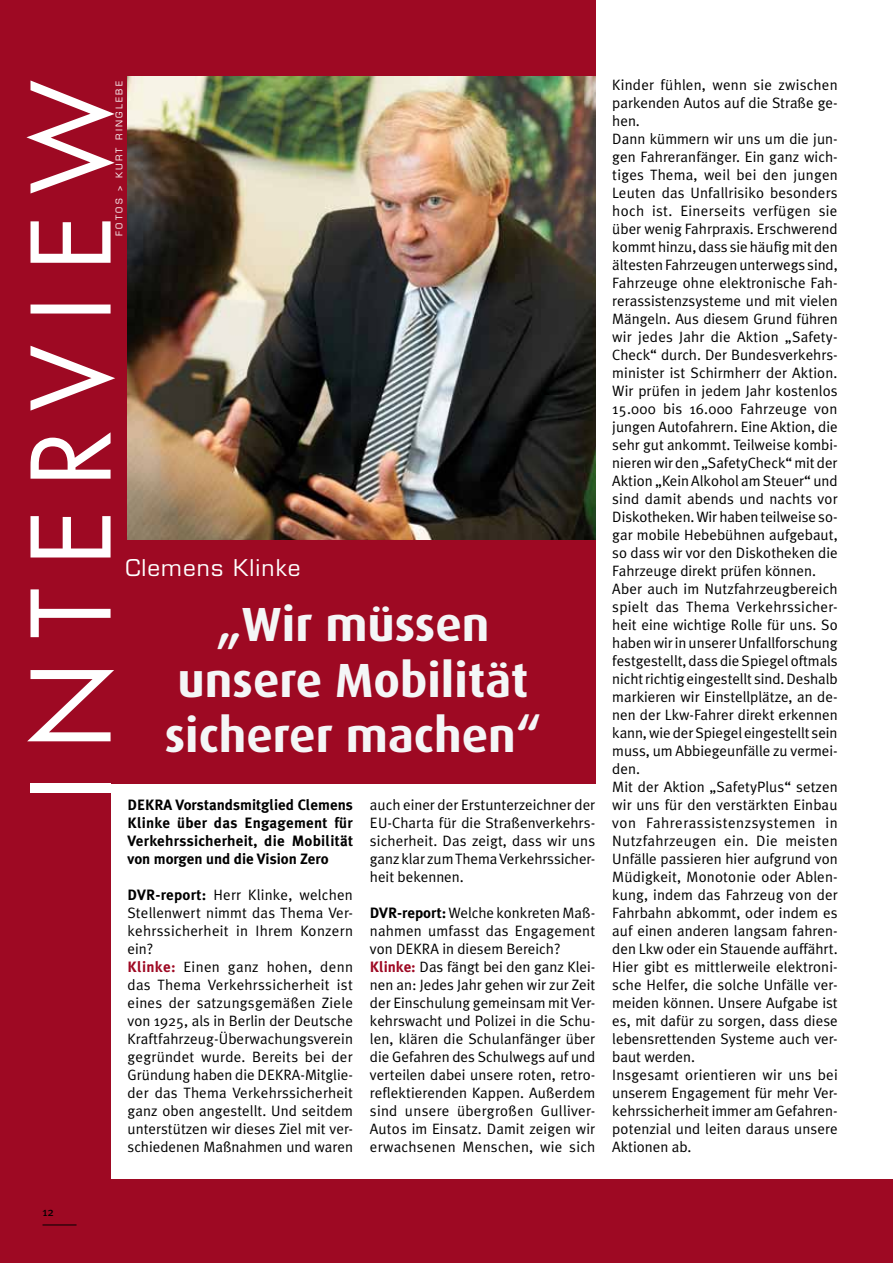
<style>
.page{position:relative;width:893px;height:1263px;background:#fff}
.page>*{position:absolute;margin:0;border:0;box-sizing:border-box;transform-origin:0 0}
.t1{font:700 48px/55.5px "Dax";color:#f4f6f7;text-align:center}
.t2{font:22.5px "Eurostile";letter-spacing:.05em;color:#fff}
.t3{font:15px/18px "Meta Plus Normal";color:#000}
.t4{font:700 15px/18px "Meta Plus";letter-spacing:.015em;color:#000;text-align:justify}
.t5{font:12px "Meta Plus";color:#000}
.t6{font:9px "Eurostile";letter-spacing:.25em;color:#fff}
.s1{font-family:"Meta Plus";font-weight:700}
.s2{font-family:"Meta Plus";font-weight:700;color:#9e0923}
</style>
<div class="page">
<div style="left:0;top:0;width:111px;height:1263px;background:#9e0923"></div>
<div style="left:0;top:1179px;width:893px;height:84px;background:#9e0923"></div>
<div style="left:72px;top:0;width:523px;height:783px;background:#9e0923"></div>
<img style="left:128px;top:77px;width:467px;height:462px">
<svg style="left:26px;top:80px;width:89px;height:661px"></svg>
<div style="left:31px;top:783px;width:80px;height:9px;background:#fff"></div>
<hr style="left:43px;top:1224px;width:34px;height:1px;background:#000">
<p class="t5" style="left:43px;top:1204px;width:13px">12</p>
<p class="t6" style="left:114px;top:236px;width:155px;rotate:-90deg">FOTOS &gt; Kurt R inglebe</p>
<h2 class="t2" style="left:125px;top:554px;width:177px">Clemens Klinke</h2>
<h1 class="t1" style="left:165px;top:597px;width:378px">„Wir müssen unsere Mobilität sicherer machen“</h1>
<p class="t4" style="left:128px;top:796px;width:227px">DEKRA Vorstandsmitglied Clemens Klinke über das Engagement für Verkehrssicherheit, die Mobilität von morgen und die Vision Zero</p>
<p class="t3" style="left:128px;top:886px;width:227px"><span class="s1">DVR-report:</span> Herr Klinke, welchen<br>Stellenwert nimmt das Thema Ver&shy;kehrssicherheit in Ihrem Konzern ein?<br><span class="s2">Klinke:</span> Einen ganz hohen, denn das Thema Verkehrssicherheit ist eines der satzungsgemäßen Ziele von 1925, als in Berlin der Deutsche<br>Kraftfahrzeug-Überwachungsverein gegründet wurde. Bereits bei der<br>Gründung haben die DEKRA-Mitglie&shy;der das Thema Verkehrssicherheit ganz oben angestellt. Und seitdem unterstützen wir dieses Ziel mit ver&shy;schiedenen Maßnahmen und waren</p>
<p class="t3" style="left:370px;top:796px;width:227px;text-align:justify">auch einer der Erstunterzeichner der EU-Charta für die Straßenverkehrs&shy;sicherheit. Das zeigt, dass wir uns ganz klar zum Thema Verkehrssicher&shy;heit bekennen.</p>
<p class="t3" style="left:370px;top:904px;width:227px"><span class="s1">DVR-report:</span> Welche konkreten Maß&shy;nahmen umfasst das Engagement von DEKRA in diesem Bereich?<br><span class="s2">Klinke:</span> Das fängt bei den ganz Klei&shy;nen an: Jedes Jahr gehen wir zur Zeit der Einschulung gemeinsam mit Ver&shy;kehrswacht und Polizei in die Schu&shy;len, klären die Schulanfänger über die Gefahren des Schulwegs auf und verteilen dabei unsere roten, retro&shy;reflektierenden Kappen. Außerdem sind unsere übergroßen Gulliver-Autos im Einsatz. Damit zeigen wir erwachsenen Menschen, wie sich</p>
<p class="t3" style="left:612px;top:76px;width:227px">Kinder fühlen, wenn sie zwischen parkenden Autos auf die Straße ge&shy;hen.<br>Dann kümmern wir uns um die jun&shy;gen Fahreranfänger. Ein ganz wich&shy;tiges Thema, weil bei den jungen Leuten das Unfallrisiko besonders hoch ist. Einerseits verfügen sie über wenig Fahrpraxis. Erschwerend kommt hinzu, dass sie häufig mit den ältesten Fahrzeugen unterwegs sind, Fahrzeuge ohne elektronische Fah&shy;rerassistenzsysteme und mit vielen Mängeln. Aus diesem Grund führen wir jedes Jahr die Aktion „Safety-Check“ durch. Der Bundesverkehrs&shy;minister ist Schirmherr der Aktion.<br>Wir prüfen in jedem Jahr kostenlos 15.000 bis 16.000 Fahrzeuge von jungen Autofahrern. Eine Aktion, die sehr gut ankommt. Teilweise kombi&shy;nieren wir den „SafetyCheck“ mit der Aktion „Kein Alkohol am Steuer“ und sind damit abends und nachts vor Diskotheken. Wir haben teilweise so&shy;gar mobile Hebebühnen aufgebaut, so dass wir vor den Diskotheken die Fahrzeuge direkt prüfen können.<br>Aber auch im Nutzfahrzeugbereich spielt das Thema Verkehrssicher&shy;heit eine wichtige Rolle für uns. So haben wir in unserer Unfallforschung festgestellt, dass die Spiegel oftmals nicht richtig eingestellt sind. Deshalb markieren wir Einstellplätze, an de&shy;nen der Lkw-Fahrer direkt erkennen kann, wie der Spiegel eingestellt sein muss, um Abbiegeunfälle zu vermei&shy;den.<br>Mit der Aktion „SafetyPlus“ setzen wir uns für den verstärkten Einbau von Fahrerassistenzsystemen in Nutzfahrzeugen ein. Die meisten Unfälle passieren hier aufgrund von Müdigkeit, Monotonie oder Ablen&shy;kung, indem das Fahrzeug von der Fahrbahn abkommt, oder indem es auf einen anderen langsam fahren&shy;den Lkw oder ein Stauende auffährt.<br>Hier gibt es mittlerweile elektroni&shy;sche Helfer, die solche Unfälle ver&shy;meiden können. Unsere Aufgabe ist es, mit dafür zu sorgen, dass diese lebensrettenden Systeme auch ver&shy;baut werden.<br>Insgesamt orientieren wir uns bei unserem Engagement für mehr Ver&shy;kehrssicherheit immer am Gefahren&shy;potenzial und leiten daraus unsere Aktionen ab.</p>
</div>
